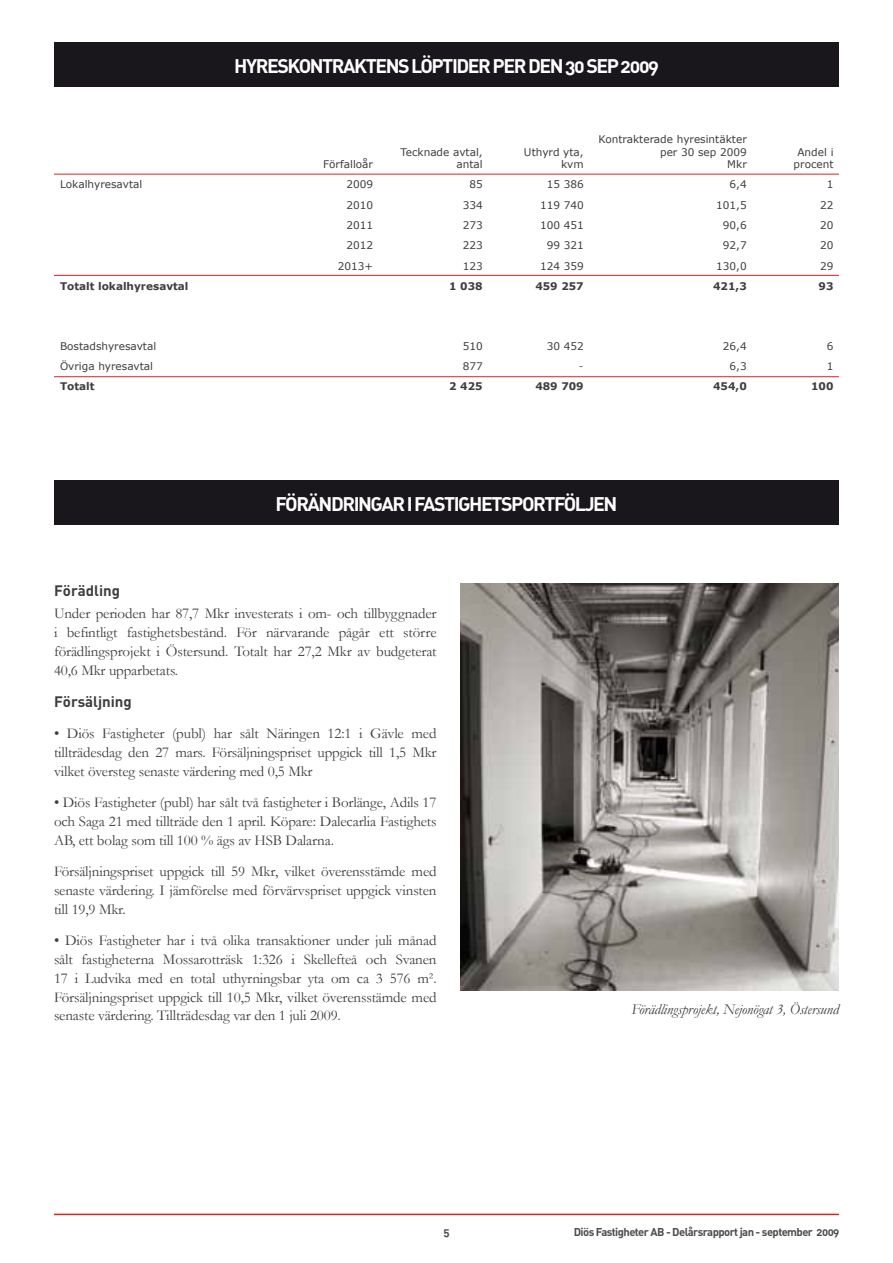
<style>
.page{position:relative;width:893px;height:1263px;background:#fff}
.page>*{position:absolute;margin:0;border:0;box-sizing:border-box;transform-origin:0 0}
.t1{font:19.5px "DIN Bold Alternate";letter-spacing:-.075em;color:#fff}
.t2{font:15px/18.8px "Garamond";letter-spacing:-.01em;color:#3e3e40;text-align:justify}
.t3{font:italic 15px "Garamond";letter-spacing:-.01em;color:#3e3e40}
.t4{font:700 15px "DIN";color:#3e3e40}
.t5{font:11.25px "DIN Bold Alternate";letter-spacing:-.05em;color:#4c4c4e}
.t6{font:10.5px/12.6px "Verdana";color:#3e3e40;text-align:right}
.t7{font:700 10.5px "Verdana";color:#3e3e40}
.t8{font:10.5px "Verdana";color:#535f6b}
</style>
<div class="page">
<hr style="left:54px;top:1214px;width:785px;height:1px;background:#e42120">
<div style="left:54px;top:42px;width:785px;height:45px;background:#1a171c"></div>
<div style="left:54px;top:480px;width:785px;height:45px;background:#1a171c"></div>
<img style="left:460px;top:583px;width:379px;height:408px">
<svg style="left:54px;top:173px;width:785px;height:205px"></svg>
<hr style="left:54px;top:275px;width:785px;height:1px;background:#e42120">
<hr style="left:54px;top:376px;width:785px;height:1px;background:#e42120">
<hr style="left:54px;top:174px;width:785px;height:1px;background:#e42120">
<h1 class="t1" style="left:234px;top:53px;width:426px">HYRESKONTRAKTENS LÖPTIDER PER DEN 30 SEP 2009</h1>
<p class="t6" style="left:323px;top:158px;width:51px">Förfalloår</p>
<p class="t6" style="left:400px;top:145px;width:84px">Tecknade avtal, antal</p>
<p class="t6" style="left:524px;top:145px;width:61px">Uthyrd yta, kvm</p>
<p class="t6" style="left:598px;top:133px;width:150px">Kontrakterade hyresintäkter per 30 sep 2009<br>Mkr</p>
<p class="t6" style="left:794px;top:145px;width:41px;text-align:center">Andel i procent</p>
<p class="t6" style="left:60px;top:178px;width:84px">Lokalhyresavtal</p>
<p class="t6" style="left:346px;top:178px;width:28px">2009</p>
<p class="t6" style="left:469px;top:178px;width:15px">85</p>
<p class="t6" style="left:547px;top:178px;width:39px">15 386</p>
<p class="t6" style="left:730px;top:178px;width:19px">6,4</p>
<p class="t6" style="left:827px;top:178px;width:8px">1</p>
<p class="t6" style="left:346px;top:199px;width:28px">2010</p>
<p class="t6" style="left:463px;top:199px;width:22px">334</p>
<p class="t6" style="left:540px;top:199px;width:45px">119 740</p>
<p class="t6" style="left:716px;top:199px;width:32px">101,5</p>
<p class="t6" style="left:820px;top:199px;width:15px">22</p>
<p class="t6" style="left:346px;top:219px;width:28px">2011</p>
<p class="t6" style="left:463px;top:219px;width:22px">273</p>
<p class="t6" style="left:540px;top:219px;width:45px">100 451</p>
<p class="t6" style="left:723px;top:219px;width:25px">90,6</p>
<p class="t6" style="left:820px;top:219px;width:15px">20</p>
<p class="t6" style="left:346px;top:239px;width:28px">2012</p>
<p class="t6" style="left:463px;top:239px;width:22px">223</p>
<p class="t6" style="left:547px;top:239px;width:39px">99 321</p>
<p class="t6" style="left:723px;top:239px;width:25px">92,7</p>
<p class="t6" style="left:820px;top:239px;width:15px">20</p>
<p class="t6" style="left:338px;top:259px;width:37px">2013+</p>
<p class="t6" style="left:463px;top:259px;width:22px">123</p>
<p class="t6" style="left:540px;top:259px;width:45px">124 359</p>
<p class="t6" style="left:716px;top:259px;width:32px">130,0</p>
<p class="t6" style="left:820px;top:259px;width:15px">29</p>
<p class="t7" style="left:60px;top:279px;width:130px">Totalt lokalhyresavtal</p>
<p class="t7" style="left:449px;top:279px;width:35px">1 038</p>
<p class="t7" style="left:535px;top:279px;width:50px">459 257</p>
<p class="t7" style="left:713px;top:279px;width:35px">421,3</p>
<p class="t7" style="left:819px;top:279px;width:16px">93</p>
<p class="t6" style="left:60px;top:339px;width:98px">Bostadshyresavtal</p>
<p class="t6" style="left:463px;top:339px;width:22px">510</p>
<p class="t6" style="left:547px;top:339px;width:39px">30 452</p>
<p class="t6" style="left:723px;top:339px;width:25px">26,4</p>
<p class="t6" style="left:827px;top:339px;width:8px">6</p>
<p class="t6" style="left:60px;top:359px;width:95px">Övriga hyresavtal</p>
<p class="t6" style="left:463px;top:359px;width:22px">877</p>
<p class="t8" style="left:579px;top:359px;width:6px">-</p>
<p class="t6" style="left:730px;top:359px;width:19px">6,3</p>
<p class="t6" style="left:827px;top:359px;width:8px">1</p>
<p class="t7" style="left:60px;top:379px;width:36px">Totalt</p>
<p class="t7" style="left:449px;top:379px;width:35px">2 425</p>
<p class="t7" style="left:535px;top:379px;width:50px">489 709</p>
<p class="t7" style="left:713px;top:379px;width:35px">454,0</p>
<p class="t7" style="left:811px;top:379px;width:24px">100</p>
<h1 class="t1" style="left:276px;top:491px;width:343px">FÖRÄNDRI NGAR I FASTIGHETSPORTFÖLJEN</h1>
<p class="t4" style="left:54px;top:581px;width:68px">Förädling</p>
<p class="t2" style="left:54px;top:604px;width:384px">Under perioden har 87,7 Mkr investerats i om- och tillbyggnader i befintligt fastighetsbestånd. För närvarande pågår ett större förädlingsprojekt i Östersund. Totalt har 27,2 Mkr av budgeterat 40,6 Mkr upparbetats.</p>
<p class="t4" style="left:54px;top:691px;width:79px">Försäljning</p>
<p class="t2" style="left:54px;top:724px;width:384px">• Diös Fastigheter (publ) har sålt Näringen 12:1 i Gävle med tillträdesdag den 27 mars. Försäljningspriset uppgick till 1,5 Mkr vilket översteg senaste värdering med 0,5 Mkr</p>
<p class="t2" style="left:54px;top:793px;width:384px">• Diös Fastigheter (publ) har sålt två fastigheter i Borlänge, Adils 17 och Saga 21 med tillträde den 1 april. Köpare: Dalecarlia Fastighets AB, ett bolag som till 100 % ägs av HSB Dalarna.</p>
<p class="t2" style="left:54px;top:862px;width:384px">Försäljningspriset uppgick till 59 Mkr, vilket överensstämde med senaste värdering. I jämförelse med förvärvspriset uppgick vinsten till 19,9 Mkr.</p>
<p class="t2" style="left:54px;top:931px;width:384px">• Diös Fastigheter har i två olika transaktioner under juli månad sålt fastigheterna Mossarotträsk 1:326 i Skellefteå och Svanen 17 i Ludvika med en total uthyrningsbar yta om ca 3 576 m².<br>Försäljningspriset uppgick till 10,5 Mkr, vilket överensstämde med senaste värdering. Tillträdesdag var den 1 juli 2009.</p>
<p class="t3" style="left:631px;top:1001px;width:209px">Förädlingsprojekt, Nejonögat 3, Östersund</p>
<p class="t5" style="left:443px;top:1224px;width:8px">5</p>
<p class="t5" style="left:574px;top:1224px;width:267px">DIÖS FASTIGHETER AB - DELÅRSRAPPORT JAN - SEPTEMBER 2009</p>
</div>
